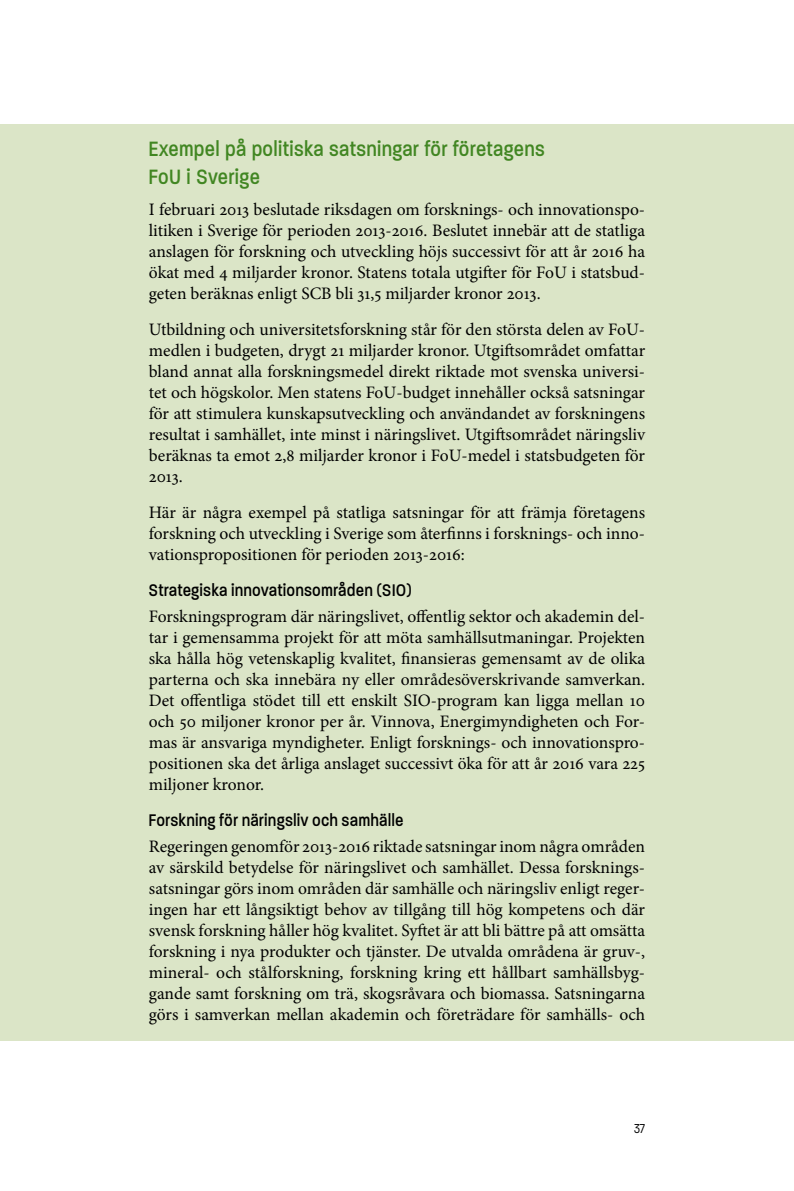
<style>
.page{position:relative;width:794px;height:1191px;background:#fff}
.page>*{position:absolute;margin:0;border:0;box-sizing:border-box;transform-origin:0 0}
.t1{font:500 28px/28px "Paralucent Condensed";letter-spacing:.02em;color:#418622}
.t2{font:500 22.75px "Paralucent Condensed";letter-spacing:.02em;color:#000}
.t3{font:17.5px/21px "Minion Pro";color:#000;text-align:justify}
.t4{font:300 17.5px "Paralucent Condensed";color:#000}
</style>
<div class="page">
<div style="left:0;top:124px;width:794px;height:916px;background:#dbe5c7"></div>
<h1 class="t1" style="left:149px;top:134px;width:397px">Exempel på politiska satsningar för företagens<br>FoU i Sverige</h1>
<p class="t3" style="left:149px;top:199px;width:498px">I februari 2013 beslutade riksdagen om forsknings- och innovationspo&shy;litiken i Sverige för perioden 2013-2016. Beslutet innebär att de statliga anslagen för forskning och utveckling höjs successivt för att år 2016 ha ökat med 4 miljarder kronor. Statens totala utgifter för FoU i statsbud&shy;geten beräknas enligt SCB bli 31,5 miljarder kronor 2013.</p>
<p class="t3" style="left:149px;top:319px;width:498px">Utbildning och universitetsforskning står för den största delen av FoU&shy;medlen i budgeten, drygt 21 miljarder kronor. Utgiftsområdet omfattar bland annat alla forskningsmedel direkt riktade mot svenska universi&shy;tet och högskolor. Men statens FoU-budget innehåller också satsningar för att stimulera kunskapsutveckling och användandet av forskningens resultat i samhället, inte minst i näringslivet. Utgiftsområdet näringsliv beräknas ta emot 2,8 miljarder kronor i FoU-medel i statsbudgeten för 2013.</p>
<p class="t3" style="left:149px;top:502px;width:498px">Här är några exempel på statliga satsningar för att främja företagens forskning och utveckling i Sverige som återfinns i forsknings- och inno&shy;vationspropositionen för perioden 2013-2016:</p>
<h2 class="t2" style="left:149px;top:578px;width:265px">Strategiska innovationsområden (SIO)</h2>
<p class="t3" style="left:149px;top:606px;width:498px">Forskningsprogram där näringslivet, offentlig sektor och akademin del&shy;tar i gemensamma projekt för att möta samhällsutmaningar. Projekten ska hålla hög vetenskaplig kvalitet, finansieras gemensamt av de olika parterna och ska innebära ny eller områdesöverskrivande samverkan.<br>Det offentliga stödet till ett enskilt SIO-program kan ligga mellan 10 och 50 miljoner kronor per år. Vinnova, Energimyndigheten och For&shy;mas är ansvariga myndigheter. Enligt forsknings- och innovationspro&shy;positionen ska det årliga anslaget successivt öka för att år 2016 vara 225 miljoner kronor.</p>
<h2 class="t2" style="left:149px;top:808px;width:256px">Forskning för näringsliv och samhälle</h2>
<p class="t3" style="left:149px;top:836px;width:498px">Regeringen genomför 2013-2016 riktade satsningar inom några områden av särskild betydelse för näringslivet och samhället. Dessa forsknings&shy;satsningar görs inom områden där samhälle och näringsliv enligt reger&shy;ingen har ett långsiktigt behov av tillgång till hög kompetens och där svensk forskning håller hög kvalitet. Syftet är att bli bättre på att omsätta forskning i nya produkter och tjänster. De utvalda områdena är gruv-, mineral- och stålforskning, forskning kring ett hållbart samhällsbyg&shy;gande samt forskning om trä, skogsråvara och biomassa. Satsningarna görs i samverkan mellan akademin och företrädare för samhälls- och</p>
<p class="t4" style="left:634px;top:1118px;width:13px">37</p>
</div>
